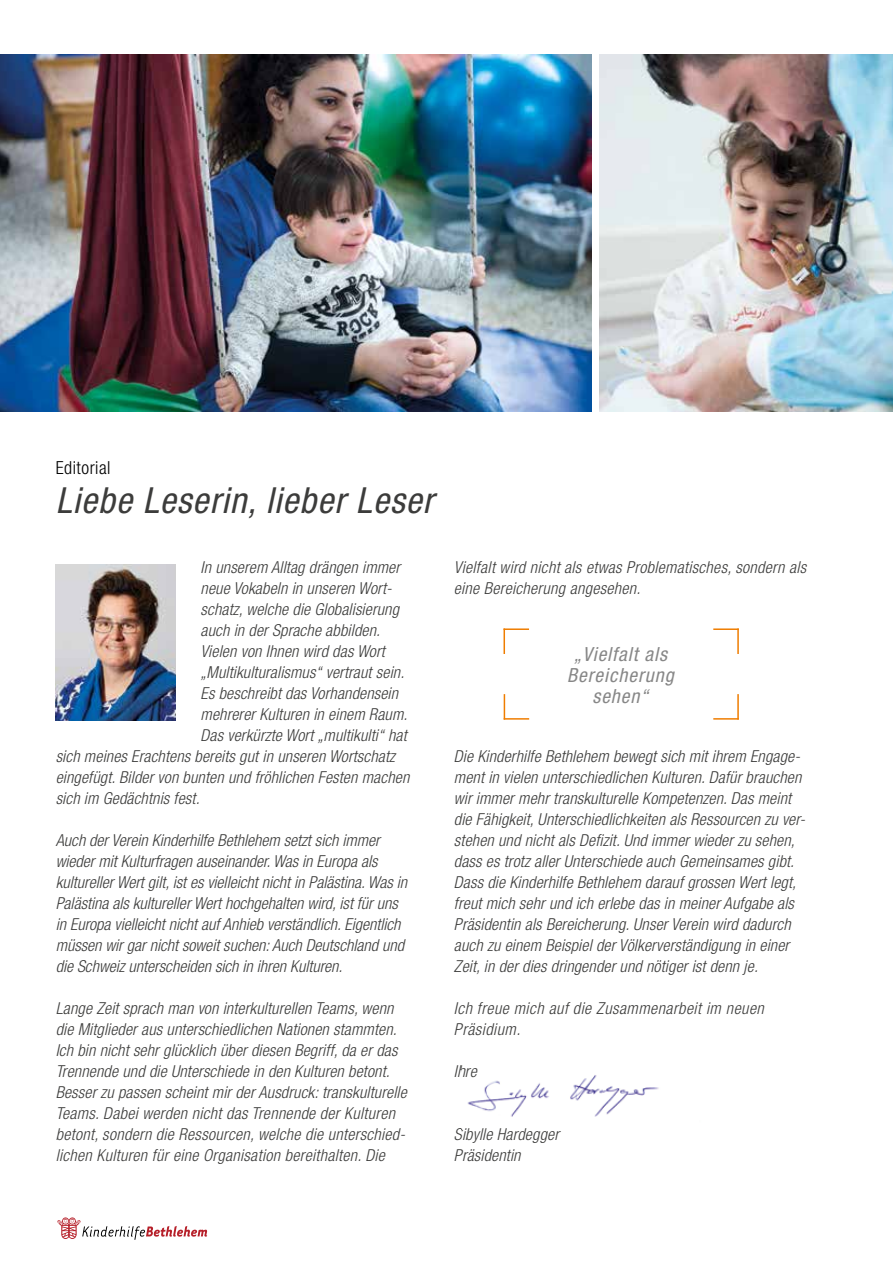
<style>
.page{position:relative;width:893px;height:1263px;background:#fff}
.page>*{position:absolute;margin:0;border:0;box-sizing:border-box;transform-origin:0 0}
.t1{font:italic condensed 36px "Helvetica Neue";letter-spacing:.03em;color:#3c3c3b}
.t2{font:italic condensed 19.5px/21px "Helvetica Neue";letter-spacing:.05em;color:#878787;text-align:center}
.t3{font:300 condensed 18px "Helvetica Neue";letter-spacing:.03em;color:#000}
.t4{font:italic 300 condensed 16.5px/21px "Helvetica Neue";letter-spacing:.01em;color:#3c3c3b}
.t5{font:italic 300 condensed 16.5px/21px "Helvetica Neue";letter-spacing:.03em;color:#3c3c3b}
</style>
<div class="page">
<hr style="left:503px;top:628px;width:26px;height:2px;background:#ef7d00">
<hr style="left:503px;top:628px;width:2px;height:26px;background:#ef7d00">
<hr style="left:504px;top:718px;width:25px;height:2px;background:#ef7d00">
<svg style="left:504px;top:694px;width:1px;height:26px"></svg>
<hr style="left:713px;top:628px;width:26px;height:2px;background:#ef7d00">
<hr style="left:737px;top:628px;width:2px;height:26px;background:#ef7d00">
<hr style="left:713px;top:718px;width:26px;height:2px;background:#ef7d00">
<hr style="left:737px;top:694px;width:2px;height:26px;background:#ef7d00">
<img style="left:0;top:54px;width:591px;height:357px">
<img style="left:56px;top:564px;width:119px;height:156px">
<svg style="left:57px;top:1217px;width:150px;height:23px"></svg>
<img style="left:467px;top:1075px;width:192px;height:42px">
<img style="left:600px;top:54px;width:293px;height:357px">
<p class="t3" style="left:56px;top:457px;width:56px">Editorial</p>
<h1 class="t1" style="left:56px;top:479px;width:379px">Liebe Leserin, lieber Leser</h1>
<p class="t4" style="left:201px;top:556px;width:201px">In unserem Alltag drängen immer</p>
<p class="t4" style="left:201px;top:577px;width:193px">neue Vokabeln in unseren Wort-</p>
<p class="t4" style="left:201px;top:598px;width:200px">schatz, welche die Globalisierung</p>
<p class="t4" style="left:201px;top:619px;width:181px">auch in der Sprache abbilden.</p>
<p class="t4" style="left:201px;top:640px;width:186px">Vielen von Ihnen wird das Wort</p>
<p class="t4" style="left:201px;top:661px;width:205px">„Multikulturalismus“ vertraut sein.</p>
<p class="t4" style="left:201px;top:682px;width:199px">Es beschreibt das Vorhandensein</p>
<p class="t4" style="left:201px;top:703px;width:208px">mehrerer Kulturen in einem Raum.</p>
<p class="t4" style="left:201px;top:724px;width:208px">Das verkürzte Wort „multikulti“ hat</p>
<p class="t4" style="left:56px;top:745px;width:341px">sich meines Erachtens bereits gut in unseren Wortschatz</p>
<p class="t4" style="left:56px;top:766px;width:355px">eingefügt. Bilder von bunten und fröhlichen Festen machen</p>
<p class="t4" style="left:56px;top:787px;width:145px">sich im Gedächtnis fest.</p>
<p class="t4" style="left:56px;top:829px;width:353px">Auch der Verein Kinderhilfe Bethlehem setzt sich immer wieder mit Kulturfragen auseinander. Was in Europa als kultureller Wert gilt, ist es vielleicht nicht in Palästina. Was in Palästina als kultureller Wert hochgehalten wird, ist für uns in Europa vielleicht nicht auf Anhieb verständlich. Eigentlich müssen wir gar nicht soweit suchen: Auch Deutschland und die Schweiz unterscheiden sich in ihren Kulturen.</p>
<p class="t4" style="left:56px;top:997px;width:353px">Lange Zeit sprach man von interkulturellen Teams, wenn die Mitglieder aus unterschiedlichen Nationen stammten.<br>Ich bin nicht sehr glücklich über diesen Begriff, da er das Trennende und die Unterschiede in den Kulturen betont.<br>Besser zu passen scheint mir der Ausdruck: transkulturelle Teams. Dabei werden nicht das Trennende der Kulturen betont, sondern die Ressourcen, welche die unterschied&shy;lichen Kulturen für eine Organisation bereithalten. Die</p>
<p class="t4" style="left:454px;top:556px;width:354px">Vielfalt wird nicht als etwas Problematisches, sondern als eine Bereicherung angesehen.</p>
<p class="t2" style="left:567px;top:644px;width:108px">„Vielfalt als<br>Bereicherung sehen“</p>
<p class="t4" style="left:454px;top:745px;width:353px">Die Kinderhilfe Bethlehem bewegt sich mit ihrem Engage&shy;ment in vielen unterschiedlichen Kulturen. Dafür brauchen wir immer mehr transkulturelle Kompetenzen. Das meint die Fähigkeit, Unterschiedlichkeiten als Ressourcen zu ver&shy;stehen und nicht als Defizit. Und immer wieder zu sehen, dass es trotz aller Unterschiede auch Gemeinsames gibt.<br>Dass die Kinderhilfe Bethlehem darauf grossen Wert legt, freut mich sehr und ich erlebe das in meiner Aufgabe als Präsidentin als Bereicherung. Unser Verein wird dadurch auch zu einem Beispiel der Völkerverständigung in einer Zeit, in der dies dringender und nötiger ist denn je.</p>
<p class="t5" style="left:454px;top:997px;width:311px">Ich freue mich auf die Zusammenarbeit im neuen<br>Präsidium.</p>
<p class="t4" style="left:454px;top:1060px;width:24px">Ihre</p>
<p class="t4" style="left:454px;top:1123px;width:107px">Sibylle Hardegger<br>Präsidentin</p>
</div>
